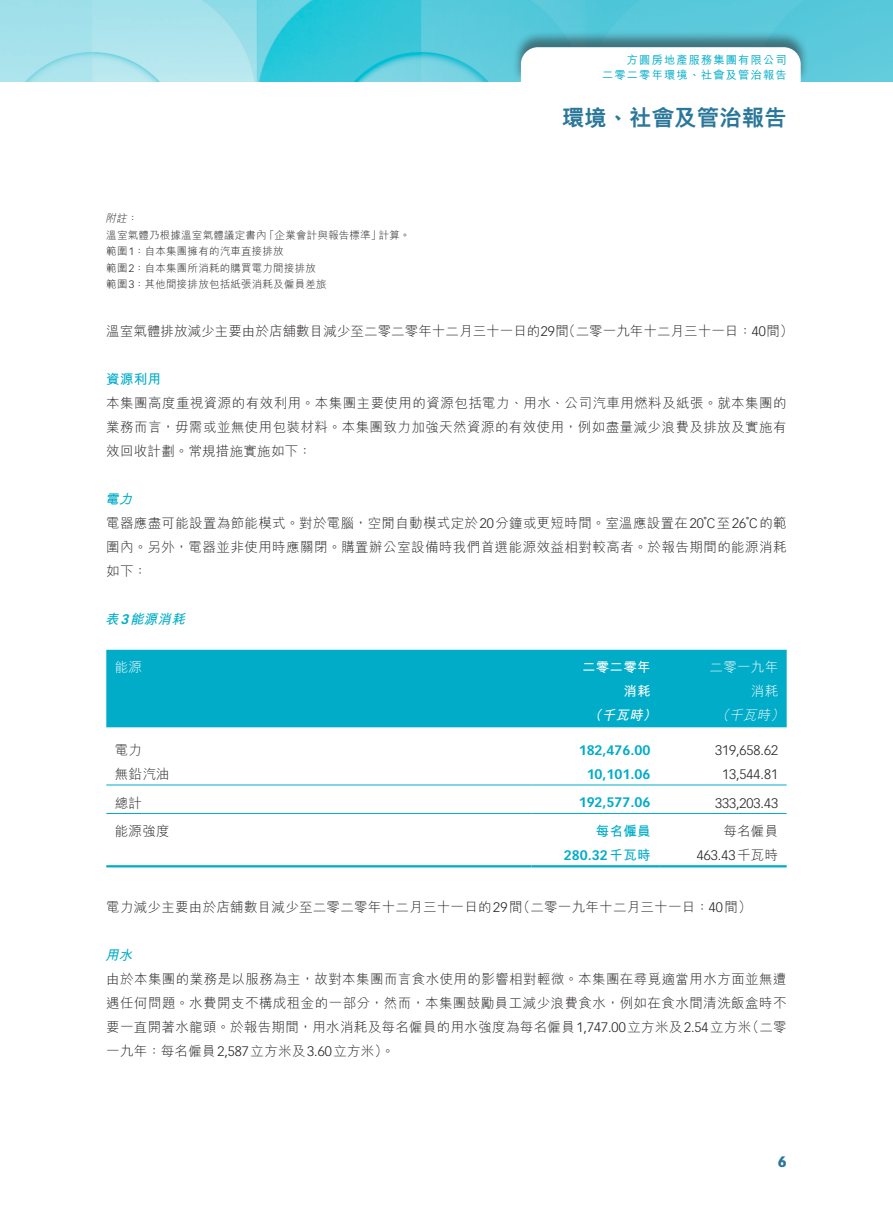
<style>
.page{position:relative;width:893px;height:1212px;background:#fff}
.page>*{position:absolute;margin:0;border:0;box-sizing:border-box;transform-origin:0 0}
.t1{font:800 22.5px "M Hei HK";color:#2b779a}
.t2{font:900 15px "Vectora LT Std";color:#2b779a}
.t3{font:300 13.5px/24px "M Hei HK";letter-spacing:.025em;color:#231f20}
.t4{font:300 13.5px "M Hei HK";letter-spacing:.005em;color:#231f20}
.t5{font:300 13.5px "Vectora LT Std";color:#231f20}
.t6{font:700 13.5px "Vectora LT Std";color:#00acc8}
.t7{font:300 13.5px "M Hei HK";letter-spacing:.02em;color:#fff}
.t8{font:700 13.5px "M Hei HK";letter-spacing:.02em;color:#00acc8}
.t9{font:italic 700 13.5px "M Hei HK";color:#00acc8}
.t10{font:700 13.5px "M Hei HK";letter-spacing:.02em;color:#fff}
.t11{font:italic 700 13.5px "M Hei HK";color:#fff}
.t12{font:italic 300 13.5px "M Hei HK";color:#fff}
.t13{font:500 11.25px/15px "M Hei HK";letter-spacing:.1em;color:#00acc8;text-align:right}
.t14{font:300 10.5px/16.5px "M Hei HK";letter-spacing:.02em;color:#231f20}
.t15{font:italic 300 10.5px "M Hei HK";color:#231f20}
.s1{font-style:normal}
.s2{font-family:"Vectora LT Std"}
.s3{font-weight:700;font-style:italic;color:#00acc8}
.s4{font-family:"M Hei HK"}
</style>
<div class="page">
<img style="left:0;top:0;width:230px;height:82px">
<svg style="left:230px;top:0;width:663px;height:82px;background:#53cadb"></svg>
<div style="left:512px;top:31px;width:297px;height:51px;background:#231f20;opacity:.5"></div>
<svg style="left:521px;top:47px;width:280px;height:35px"></svg>
<div style="left:106px;top:650px;width:681px;height:77px;background:#00acc8"></div>
<hr style="left:106px;top:785px;width:425px;height:1px;background:#00acc8">
<hr style="left:531px;top:785px;width:128px;height:1px;background:#00acc8">
<hr style="left:659px;top:785px;width:128px;height:1px;background:#00acc8">
<hr style="left:106px;top:813px;width:425px;height:1px;background:#00acc8">
<hr style="left:531px;top:813px;width:128px;height:1px;background:#00acc8">
<hr style="left:659px;top:813px;width:128px;height:1px;background:#00acc8">
<hr style="left:106px;top:865px;width:425px;height:2px;background:#00acc8">
<hr style="left:531px;top:865px;width:128px;height:2px;background:#00acc8">
<hr style="left:659px;top:865px;width:128px;height:2px;background:#00acc8">
<p class="t13" style="left:602px;top:52px;width:186px">方圓房地產服務集團有限公司<br>二零二零年環境、社會及管治報告</p>
<p class="t15" style="left:105px;top:213px;width:34px">附註<span class="s1">：</span></p>
<h1 class="t1" style="left:562px;top:107px;width:226px">環境、社會及管治報告</h1>
<p class="t14" style="left:264px;top:226px;width:119px">「企業會計與報告標準」</p>
<p class="t14" style="left:106px;top:226px;width:222px">溫室氣體乃根據溫室氣體議定書內<br>範圍<span class="s2">1</span>：自本集團擁有的汽車直接排放<br>範圍<span class="s2">2</span>：自本集團所消耗的購買電力間接排放範圍<span class="s2">3</span>：其他間接排放包括紙張消耗及僱員差旅</p>
<p class="t4" style="left:106px;top:324px;width:689px">溫室氣體排放減少主要由於店舖數目減少至二零二零年十二月三十一日的<span class="s2">29</span> （間二零一九年十二月三十一日：<span class="s2">40</span>間(</p>
<p class="t8" style="left:106px;top:369px;width:56px">資源利用</p>
<p class="t3" style="left:106px;top:391px;width:682px;text-align:justify">本集團高度重視資源的有效利用。本集團主要使用的資源包括電力、用水、公司汽車用燃料及紙張。就本集團的業務而言，毋需或並無使用包裝材料。本集團致力加強天然資源的有效使用，例如盡量減少浪費及排放及實施有效回收計劃。常規措施實施如下：</p>
<p class="t3" style="left:105px;top:487px;width:683px"><span class="s3">電力<br></span>電器應盡可能設置為節能模式。對於電腦，空閒自動模式定於<span class="s2">20</span>分鐘或更短時間。室溫應設置在<span class="s2">20˚C</span>至<span class="s2">26˚C</span>的範圍內。另外，電器並非使用時應關閉。購置辦公室設備時我們首選能源效益相對較高者。於報告期間的能源消耗如下：</p>
<p class="t9" style="left:105px;top:609px;width:85px">表<span class="s2">3</span>能源消耗</p>
<p class="t7" style="left:710px;top:660px;width:70px">二零一九年</p>
<p class="t14" style="left:379px;top:226px;width:33px">計算。</p>
<p class="t10" style="left:582px;top:657px;width:70px">二零二零年</p>
<p class="t7" style="left:115px;top:660px;width:29px">能源</p>
<p class="t3" style="left:115px;top:738px;width:29px">電力</p>
<p class="t10" style="left:623px;top:681px;width:29px">消耗</p>
<p class="t11" style="left:643px;top:705px;width:19px">(</p>
<p class="t11" style="left:602px;top:705px;width:46px">千瓦時</p>
<p class="t11" style="left:588px;top:705px;width:19px">（</p>
<p class="t6" style="left:579px;top:741px;width:73px">182,476.00</p>
<p class="t7" style="left:751px;top:684px;width:29px">消耗</p>
<p class="t12" style="left:770px;top:708px;width:18px">(</p>
<p class="t12" style="left:716px;top:708px;width:18px">（</p>
<p class="t5" style="left:715px;top:742px;width:65px">319,658.62</p>
<p class="t12" style="left:729px;top:708px;width:45px">千瓦時</p>
<p class="t3" style="left:115px;top:762px;width:56px">無鉛汽油</p>
<p class="t6" style="left:587px;top:765px;width:65px">10,101.06</p>
<p class="t5" style="left:722px;top:766px;width:58px">13,544.81</p>
<p class="t3" style="left:115px;top:790px;width:29px">總計</p>
<p class="t6" style="left:579px;top:794px;width:73px">192,577.06</p>
<p class="t5" style="left:715px;top:795px;width:65px">333,203.43</p>
<p class="t3" style="left:115px;top:819px;width:56px">能源強度</p>
<p class="t8" style="left:596px;top:821px;width:56px">每名僱員</p>
<p class="t3" style="left:723px;top:819px;width:56px">每名僱員</p>
<p class="t5" style="left:697px;top:847px;width:83px">463.43<span class="s4">千瓦時</span></p>
<p class="t3" style="left:106px;top:895px;width:647px">電力減少主要由於店舖數目減少至二零二零年十二月三十一日的<span class="s2">29</span> （間二零一九年十二月三十一日：<span class="s2">40</span>間(</p>
<p class="t9" style="left:105px;top:945px;width:32px">用水</p>
<p class="t3" style="left:106px;top:967px;width:682px;text-align:right">由於本集團的業務是以服務為主，故對本集團而言食水使用的影響相對輕微。本集團在尋覓適當用水方面並無遭遇任何問題。水費開支不構成租金的一部分，然而，本集團鼓勵員工減少浪費食水，例如在食水間清洗飯盒時不（二零</p>
<p class="t6" style="left:564px;top:847px;width:88px">280.32<span class="s4">千瓦時</span></p>
<p class="t3" style="left:106px;top:1015px;width:647px">要一直開著水龍頭。於報告期間，用水消耗及每名僱員的用水強度為每名僱員<span class="s2">1,747.00</span>立方米及<span class="s2">2.54</span>立方米一九年：每名僱員<span class="s2">2,587</span>立方米及<span class="s2">3.60</span>立方米。(</p>
<p class="t2" style="left:778px;top:1152px;width:10px">6</p>
</div>
